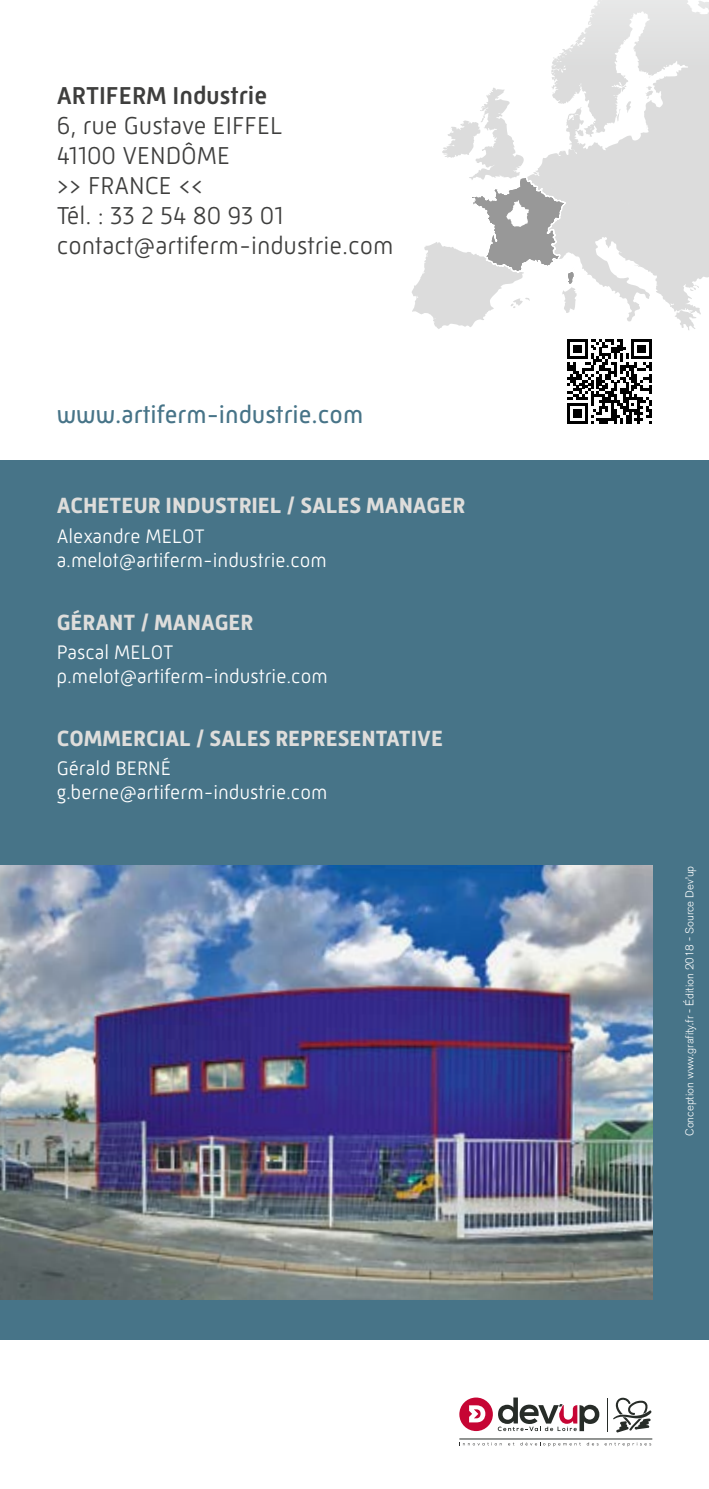
<style>
.page{position:relative;width:709px;height:1489px;background:#fff}
.page>*{position:absolute;margin:0;border:0;box-sizing:border-box;transform-origin:0 0}
.t1{font:300 25px/30px "Mic 32 New";color:#3e3e3d}
.t2{font:25px "Mic 32 New";color:#477488}
.t3{font:500 25px "Mic 32 New";color:#3e3e3d}
.t4{font:700 22.5px "Mic 32 New";color:#dedddb}
.t5{font:300 20px/24px "Mic 32 New";color:#fff}
.t6{font:300 11.25px "Akzidenz Grotesk BE";color:#fff}
</style>
<div class="page">
<div style="left:0;top:461px;width:709px;height:878px;background:#477488"></div>
<div style="left:459px;top:1397px;width:34px;height:33px;background:#c60534;border-radius:50%"></div>
<svg style="left:469px;top:1405px;width:16px;height:17px"></svg>
<svg style="left:498px;top:1397px;width:101px;height:33px"></svg>
<hr style="left:459px;top:1438px;width:193px;height:1px;background:#272c28">
<svg style="left:459px;top:1442px;width:43px;height:3px"></svg>
<svg style="left:520px;top:1442px;width:78px;height:3px"></svg>
<svg style="left:604px;top:1442px;width:47px;height:3px"></svg>
<hr style="left:607px;top:1398px;width:1px;height:33px;background:#272c28">
<svg style="left:613px;top:1397px;width:39px;height:35px"></svg>
<svg style="left:551px;top:0;width:158px;height:330px;fill:#dcdcdc"></svg>
<svg style="left:412px;top:87px;width:186px;height:242px"></svg>
<img style="left:0;top:865px;width:652px;height:434px">
<svg style="left:567px;top:339px;width:85px;height:84px"></svg>
<p class="t3" style="left:57px;top:81px;width:212px">ARTIFERM Industrie</p>
<p class="t1" style="left:57px;top:110px;width:338px">6, rue Gustave EIFFEL<br>41100 VENDÔME<br>&gt;&gt; FRANCE &lt;&lt;<br>Tél. : 33 2 54 80 93 01 contact@artiferm-industrie.com</p>
<p class="t2" style="left:57px;top:400px;width:308px">www.artiferm-industrie.com</p>
<p class="t4" style="left:57px;top:493px;width:410px">ACHETEUR INDUSTRIEL / SALES MANAGER</p>
<p class="t5" style="left:57px;top:524px;width:272px">Alexandre MELOT a.melot@artiferm-industrie.com</p>
<p class="t4" style="left:57px;top:609px;width:198px">GÉRANT / MANAGER</p>
<p class="t5" style="left:57px;top:640px;width:272px">Pascal MELOT p.melot@artiferm-industrie.com</p>
<p class="t4" style="left:57px;top:725px;width:388px">COMMERCIAL / SALES REPRESENTATIVE</p>
<p class="t5" style="left:57px;top:756px;width:272px">Gérald BERNÉ g.berne@artiferm-industrie.com</p>
<p class="t6" style="left:683px;top:1135px;width:272px;rotate:-90deg">Conception www.grafity.fr - Édition 2018 - Source Dev’up</p>
</div>
